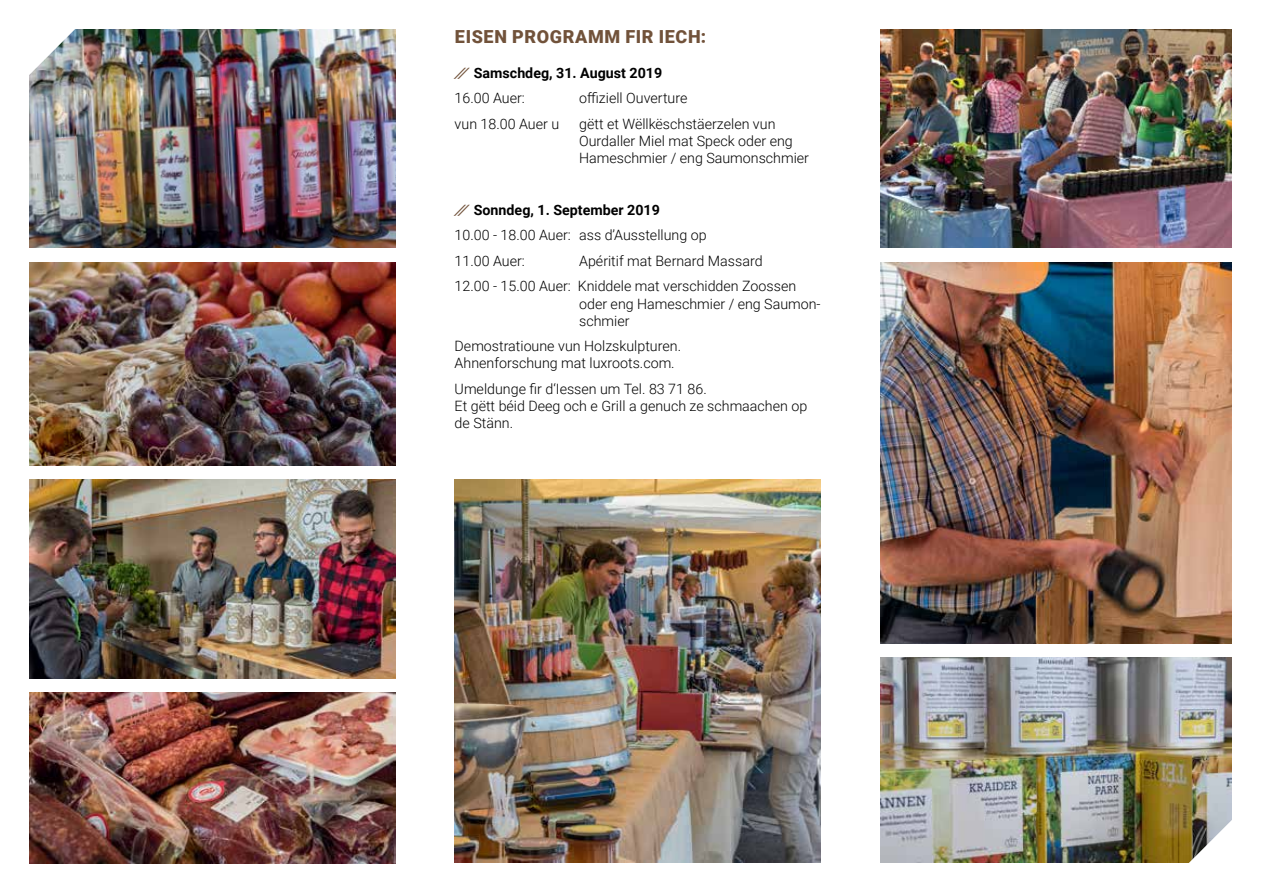
<style>
.page{position:relative;width:1263px;height:893px;background:#fff}
.page>*{position:absolute;margin:0;border:0;box-sizing:border-box;transform-origin:0 0}
.t1{font:900 18px "Roboto";letter-spacing:.035em;color:#71523a}
.t2{font:300 14.25px/17.1px "Roboto";color:#000}
.t3{font:700 14.25px/25.7px "Roboto";color:#000}
.s1{font-style:italic;color:#71523a}
.s2{font-weight:300}
.s3{font-weight:700;font-style:italic;color:#71523a}
.s4{font-weight:700}
</style>
<div class="page">
<img style="left:29px;top:263px;width:366px;height:203px">
<img style="left:880px;top:30px;width:351px;height:217px">
<img style="left:880px;top:263px;width:351px;height:381px">
<img style="left:880px;top:658px;width:351px;height:205px">
<img style="left:29px;top:30px;width:366px;height:217px">
<img style="left:29px;top:479px;width:366px;height:200px">
<img style="left:455px;top:479px;width:366px;height:383px">
<img style="left:30px;top:692px;width:365px;height:171px">
<img style="left:29px;top:29px;width:75px;height:75px">
<img style="left:1159px;top:789px;width:73px;height:74px">
<p class="t1" style="left:455px;top:24px;width:253px">EISEN PROGRAMM FIR IECH:</p>
<p class="t3" style="left:455px;top:59px;width:209px"><span class="s1">//</span>Samschdeg, 31. August 2019<br><span class="s2">16.00 Auer:</span></p>
<p class="t2" style="left:579px;top:89px;width:110px">offiziell Ouverture</p>
<p class="t2" style="left:455px;top:115px;width:106px">vun 18.00 Auer u</p>
<p class="t2" style="left:579px;top:115px;width:231px">gëtt et Wëllkëschstäerzelen vun<br>Ourdaller Miel mat Speck oder eng<br>Hameschmier / eng Saumonschmier</p>
<p class="t2" style="left:455px;top:196px;width:253px;line-height:25.7px"><span class="s3">//</span><span class="s4">Sonndeg, 1. September 2019<br></span>10.00 - 18.00 Auer: ass d’Ausstellung op<br>11.00 Auer:</p>
<p class="t2" style="left:455px;top:247px;width:343px;line-height:25.7px;text-indent:125px">Apéritif mat Bernard Massard<br>12.00 - 15.00 Auer: Kniddele mat verschidden Zoossen</p>
<p class="t2" style="left:579px;top:294px;width:243px">oder eng Hameschmier / eng Saumon&shy;schmier</p>
<p class="t2" style="left:455px;top:337px;width:228px">Demostratioune vun Holzskulpturen.<br>Ahnenforschung mat luxroots.com.</p>
<p class="t2" style="left:455px;top:380px;width:354px">Umeldunge fir d‘Iessen um Tel. 83 71 86.<br>Et gëtt béid Deeg och e Grill a genuch ze schmaachen op de Stänn.</p>
</div>
